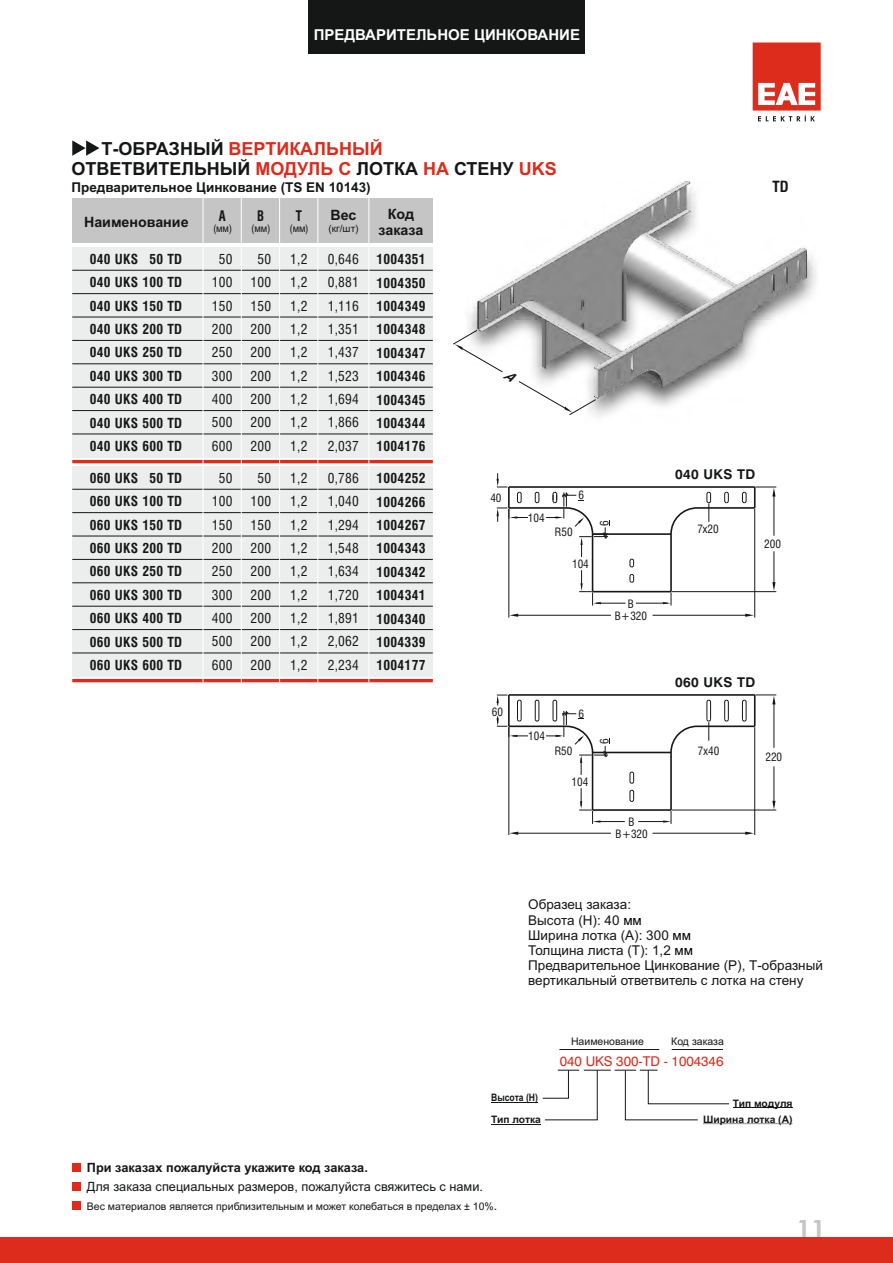
<style>
.page{position:relative;width:893px;height:1263px;background:#fff}
.page>*{position:absolute;margin:0;border:0;box-sizing:border-box;transform-origin:0 0}
.t1{font:800 24px "Futura BT";color:#c5c5c5}
.t2{font:700 18px/20.1px "Arial";color:#151616}
.t3{font:700 15px "Arial";color:#fff}
.t4{font:700 condensed 15px "Swiss 721 BT";color:#151616}
.t5{font:700 14.25px/15.9px "Arial";color:#151616;text-align:center}
.t6{font:700 condensed 14.25px "Swiss 721 BT";color:#151616;scale:.9 1}
.t7{font:700 condensed 13.5px/23.4px "Swiss 721 BT";letter-spacing:.02em;color:#151616;text-align:justify}
.t8{font:condensed 13.5px/23.4px "Swiss 721 BT";letter-spacing:.02em;color:#151616;text-align:center}
.t9{font:13.5px/15.1px "Arial";color:#151616}
.t10{font:700 13.5px "Arial";color:#151616}
.t11{font:13.5px "Swiss 721 BT";color:#dd2b1c}
.t12{font:700 13.5px "Swiss 721 BT";letter-spacing:.025em;color:#151616}
.t13{font:12.75px/19.2px "Arial";color:#151616}
.t14{font:condensed 11.25px/11.7px "Swiss 721 BT";color:#151616;text-align:center}
.t15{font:10.5px "Arial";color:#151616}
.t16{font:10.5px "Swiss 721 BT";color:#151616;scale:.9 1}
.t17{font:700 10.35px "Arial";color:#151616}
.t18{font:700 10.35px/22.4px "Arial";color:#151616;scale:.84 1}
.t19{font:10.05px "Arial";color:#151616}
.s1{color:#dd2b1c}
.s2{font-family:"Arial"}
.s3{color:#000}
.s4{font-weight:700}
.s5{font-size:12.75px}
</style>
<div class="page">
<img style="left:468px;top:181px;width:348px;height:235px">
<div style="left:0;top:1237px;width:893px;height:26px;background:#dd2b1c"></div>
<svg style="left:753px;top:43px;width:68px;height:78px"></svg>
<div style="left:72px;top:198px;width:361px;height:45px;background:#c5c5c5"></div>
<div style="left:72px;top:247px;width:361px;height:210px;background:#eceded"></div>
<hr style="left:72px;top:270px;width:361px;height:1px;background:#151616">
<hr style="left:72px;top:293px;width:361px;height:1px;background:#151616">
<hr style="left:72px;top:317px;width:361px;height:1px;background:#151616">
<hr style="left:72px;top:340px;width:361px;height:1px;background:#151616">
<hr style="left:72px;top:363px;width:361px;height:1px;background:#151616">
<hr style="left:72px;top:387px;width:361px;height:1px;background:#151616">
<hr style="left:72px;top:410px;width:361px;height:1px;background:#151616">
<hr style="left:72px;top:434px;width:361px;height:1px;background:#151616">
<hr style="left:72px;top:460px;width:361px;height:3px;background:#dd2b1c">
<div style="left:72px;top:466px;width:361px;height:210px;background:#eceded"></div>
<hr style="left:72px;top:489px;width:361px;height:1px;background:#151616">
<hr style="left:72px;top:512px;width:361px;height:1px;background:#151616">
<hr style="left:72px;top:536px;width:361px;height:1px;background:#151616">
<hr style="left:72px;top:559px;width:361px;height:1px;background:#151616">
<hr style="left:72px;top:582px;width:361px;height:1px;background:#151616">
<hr style="left:72px;top:606px;width:361px;height:1px;background:#151616">
<hr style="left:72px;top:629px;width:361px;height:1px;background:#151616">
<hr style="left:72px;top:653px;width:361px;height:1px;background:#151616">
<hr style="left:72px;top:679px;width:361px;height:3px;background:#dd2b1c">
<svg style="left:72px;top:140px;width:27px;height:16px"></svg>
<hr style="left:203px;top:198px;width:1px;height:484px;background:#fff">
<hr style="left:241px;top:198px;width:1px;height:484px;background:#fff">
<hr style="left:279px;top:198px;width:1px;height:484px;background:#fff">
<hr style="left:317px;top:198px;width:1px;height:484px;background:#fff">
<hr style="left:368px;top:198px;width:1px;height:484px;background:#fff">
<hr style="left:509px;top:727px;width:1px;height:108px;background:#151616">
<hr style="left:754px;top:727px;width:1px;height:108px;background:#151616">
<hr style="left:593px;top:809px;width:78px;height:2px;background:#151616">
<hr style="left:509px;top:694px;width:246px;height:2px;background:#151616">
<hr style="left:593px;top:752px;width:78px;height:1px;background:#151616">
<hr style="left:509px;top:509px;width:1px;height:109px;background:#151616">
<hr style="left:754px;top:509px;width:1px;height:109px;background:#151616">
<hr style="left:593px;top:591px;width:78px;height:1px;background:#151616">
<hr style="left:509px;top:486px;width:246px;height:2px;background:#151616">
<hr style="left:593px;top:533px;width:78px;height:2px;background:#151616">
<hr style="left:636px;top:603px;width:32px;height:1px;background:#151616">
<svg style="left:663px;top:487px;width:113px;height:118px"></svg>
<hr style="left:638px;top:821px;width:30px;height:1px;background:#151616">
<svg style="left:663px;top:695px;width:113px;height:129px"></svg>
<hr style="left:514px;top:615px;width:97px;height:1px;background:#151616">
<svg style="left:509px;top:614px;width:9px;height:3px"></svg>
<hr style="left:514px;top:833px;width:97px;height:1px;background:#151616">
<svg style="left:509px;top:832px;width:9px;height:3px"></svg>
<hr style="left:652px;top:615px;width:98px;height:1px;background:#151616">
<svg style="left:745px;top:614px;width:9px;height:3px"></svg>
<hr style="left:652px;top:833px;width:98px;height:1px;background:#151616">
<svg style="left:745px;top:832px;width:9px;height:3px"></svg>
<svg style="left:497px;top:695px;width:137px;height:129px"></svg>
<svg style="left:497px;top:473px;width:137px;height:132px"></svg>
<div style="left:72px;top:1182px;width:9px;height:9px;background:#dd2b1c"></div>
<div style="left:72px;top:1163px;width:9px;height:8px;background:#dd2b1c"></div>
<div style="left:72px;top:1201px;width:9px;height:9px;background:#dd2b1c"></div>
<hr style="left:491px;top:1102px;width:47px;height:1px;background:#151616">
<hr style="left:559px;top:1049px;width:100px;height:1px;background:#151616">
<hr style="left:672px;top:1049px;width:51px;height:1px;background:#151616">
<svg style="left:542px;top:1069px;width:188px;height:52px"></svg>
<hr style="left:491px;top:1124px;width:50px;height:1px;background:#151616">
<hr style="left:703px;top:1123px;width:72px;height:1px;background:#151616">
<svg style="left:775px;top:1123px;width:17px;height:1px"></svg>
<hr style="left:733px;top:1107px;width:59px;height:1px;background:#151616">
<div style="left:308px;top:0;width:277px;height:53px;background:#151616"></div>
<svg style="left:453px;top:330px;width:143px;height:85px"></svg>
<p class="t3" style="left:314px;top:29px;width:268px">ПРЕДВАРИТЕЛЬНОЕ ЦИНКОВАНИЕ</p>
<p class="t2" style="left:71px;top:141px;width:487px;text-indent:30px">Т-ОБРАЗНЫЙ <span class="s1">ВЕРТИКАЛЬНЫЙ<br></span>ОТВЕТВИТЕЛЬНЫЙ <span class="s1">МОДУЛЬ С</span> ЛОТКА <span class="s1">НА</span> СТЕНУ <span class="s1">UKS</span></p>
<p class="t10" style="left:71px;top:182px;width:301px">Предварительное Цинкование (TS EN 10143)</p>
<p class="t5" style="left:84px;top:215px;width:106px">Наименование</p>
<p class="t5" style="left:379px;top:207px;width:46px">Код заказа</p>
<p class="t5" style="left:331px;top:208px;width:27px">Вес</p>
<p class="t19" style="left:328px;top:224px;width:32px">(кг/шт)</p>
<p class="t6" style="left:219px;top:210px;width:9px">A</p>
<p class="t6" style="left:257px;top:210px;width:9px">B</p>
<p class="t6" style="left:296px;top:210px;width:8px">T</p>
<p class="t16" style="left:213px;top:224px;width:65px">(<span class="s2">мм</span>) (<span class="s2">мм</span>)</p>
<p class="t16" style="left:290px;top:224px;width:23px">(<span class="s2">мм</span>)</p>
<p class="t7" style="left:90px;top:249px;width:94px">040 UKS 50 TD 040 UKS 100 TD 040 UKS 150 TD 040 UKS 200 TD 040 UKS 250 TD 040 UKS 300 TD 040 UKS 400 TD 040 UKS 500 TD 040 UKS 600 TD</p>
<p class="t8" style="left:290px;top:249px;width:19px;text-align:justify">1,2<br>1,2<br>1,2<br>1,2<br>1,2<br>1,2<br>1,2<br>1,2<br>1,2</p>
<p class="t8" style="left:328px;top:249px;width:33px;text-align:justify">0,646<br>0,881<br>1,116<br>1,351<br>1,437<br>1,523<br>1,694<br>1,866<br>2,037</p>
<p class="t8" style="left:250px;top:468px;width:22px">50<br>100<br>150<br>200<br>200<br>200<br>200<br>200<br>200</p>
<p class="t8" style="left:250px;top:249px;width:22px">50<br>100<br>150<br>200<br>200<br>200<br>200<br>200<br>200</p>
<p class="t8" style="left:212px;top:249px;width:22px">50<br>100<br>150<br>200<br>250<br>300<br>400<br>500<br>600</p>
<p class="t7" style="left:90px;top:468px;width:94px">060 UKS 50 TD 060 UKS 100 TD 060 UKS 150 TD 060 UKS 200 TD 060 UKS 250 TD 060 UKS 300 TD 060 UKS 400 TD 060 UKS 500 TD 060 UKS 600 TD</p>
<p class="t8" style="left:290px;top:468px;width:19px;text-align:justify">1,2<br>1,2<br>1,2<br>1,2<br>1,2<br>1,2<br>1,2<br>1,2<br>1,2</p>
<p class="t8" style="left:328px;top:468px;width:33px;text-align:justify">0,786<br>1,040<br>1,294<br>1,548<br>1,634<br>1,720<br>1,891<br>2,062<br>2,234</p>
<p class="t8" style="left:212px;top:468px;width:22px">50<br>100<br>150<br>200<br>250<br>300<br>400<br>500<br>600</p>
<p class="t7" style="left:377px;top:249px;width:50px">1004351<br>1004350<br>1004349<br>1004348<br>1004347<br>1004346<br>1004345<br>1004344<br>1004176</p>
<p class="t7" style="left:377px;top:468px;width:50px">1004252<br>1004266<br>1004267<br>1004343<br>1004342<br>1004341<br>1004340<br>1004339<br>1004177</p>
<p class="t14" style="left:490px;top:493px;width:13px">40</p>
<p class="t14" style="left:528px;top:513px;width:18px">104</p>
<p class="t14" style="left:578px;top:490px;width:7px">6</p>
<p class="t14" style="left:555px;top:527px;width:19px">R50</p>
<p class="t14" style="left:572px;top:560px;width:18px">104</p>
<p class="t14" style="left:600px;top:526px;width:7px;rotate:-90deg">6</p>
<p class="t14" style="left:615px;top:599px;width:34px">B<br>B+320</p>
<p class="t14" style="left:492px;top:707px;width:13px">60</p>
<p class="t14" style="left:528px;top:731px;width:18px">104</p>
<p class="t14" style="left:578px;top:709px;width:7px">6</p>
<p class="t14" style="left:555px;top:746px;width:19px">R50</p>
<p class="t14" style="left:571px;top:777px;width:18px">104</p>
<p class="t14" style="left:600px;top:744px;width:7px;rotate:-90deg">6</p>
<p class="t14" style="left:616px;top:818px;width:34px">B<br>B+320</p>
<p class="t4" style="left:773px;top:180px;width:18px">TD</p>
<p class="t12" style="left:675px;top:469px;width:82px">040 UKS TD</p>
<p class="t14" style="left:697px;top:525px;width:23px">7x20</p>
<p class="t14" style="left:764px;top:539px;width:18px">200</p>
<p class="t12" style="left:675px;top:677px;width:82px">060 UKS TD</p>
<p class="t14" style="left:698px;top:746px;width:23px">7x40</p>
<p class="t14" style="left:765px;top:753px;width:18px">220</p>
<p class="t9" style="left:528px;top:898px;width:296px">Образец заказа:<br>Высота (Н): 40 <span class="s3">мм<br></span>Ширина лотка (А): 300 <span class="s3">мм<br></span>Толщина листа (Т): 1,2 <span class="s3">мм<br></span>Предварительное Цинкование (Р), Т-образный вертикальный ответвитель с лотка на стену</p>
<p class="t15" style="left:571px;top:1037px;width:74px">Наименование</p>
<p class="t15" style="left:671px;top:1037px;width:54px">Код заказа</p>
<p class="t18" style="left:491px;top:1087px;width:61px">Высота (Н)<br>Тип лотка</p>
<p class="t13" style="left:87px;top:1159px;width:398px"><span class="s4">При заказах пожалуйста укажите код заказа.<br></span>Для заказа специальных размеров, пожалуйста свяжитесь с нами.</p>
<p class="t15" style="left:87px;top:1202px;width:412px">Bес материалов является приблизительным и может колебаться в пределах ± 10%<span class="s5">.</span></p>
<p class="t11" style="left:560px;top:1055px;width:165px">040 UKS 300-TD - 1004346</p>
<p class="t17" style="left:733px;top:1099px;width:61px">Тип модуля</p>
<p class="t17" style="left:703px;top:1115px;width:91px">Ширина лотка (A)</p>
<p class="t1" style="left:796px;top:1218px;width:31px">11</p>
</div>
